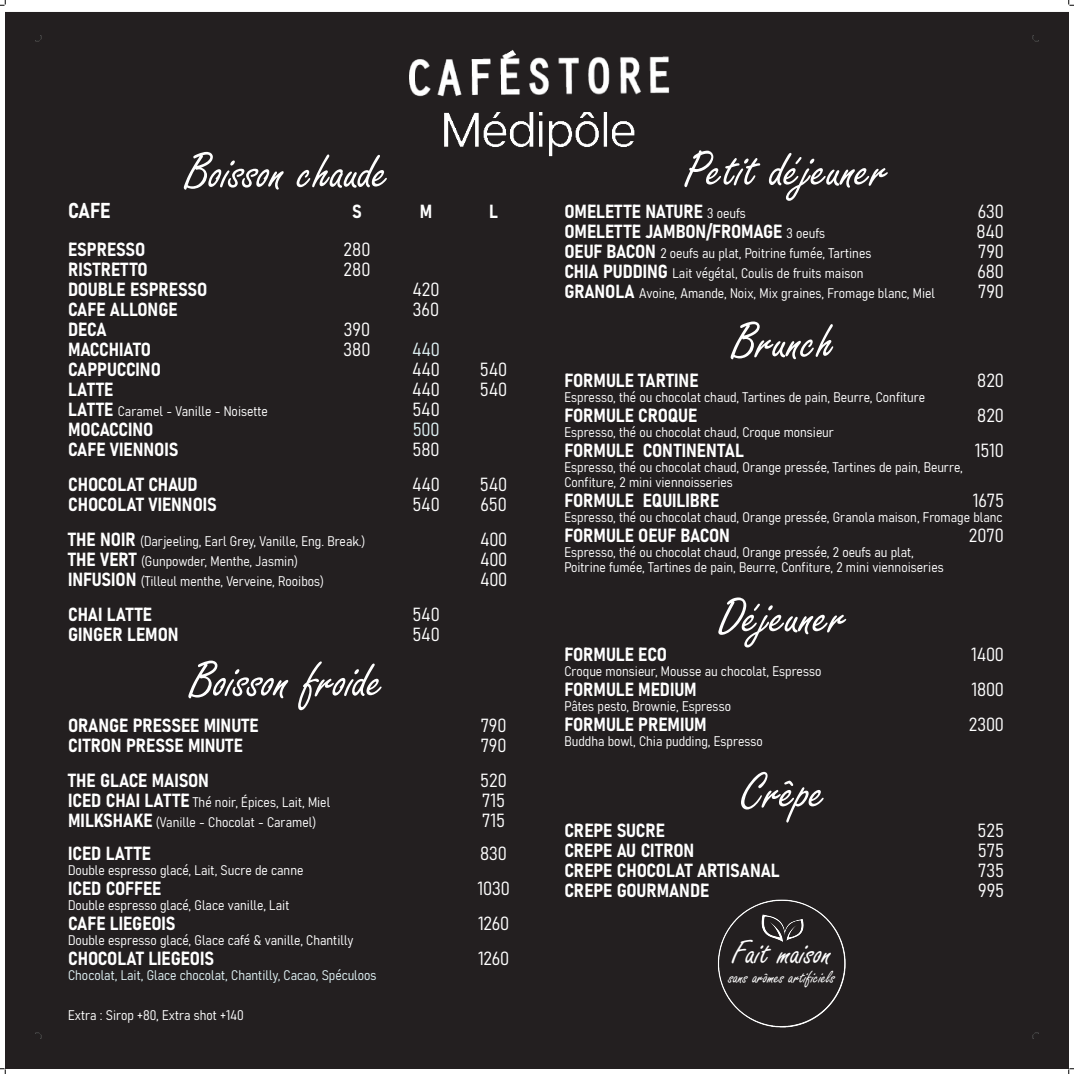
<style>
.page{position:relative;width:1074px;height:1074px;background:#fff}
.page>*{position:absolute;margin:0;border:0;box-sizing:border-box;transform-origin:0 0}
.t1{font:55px "Freestyle Script";color:#fff}
.t2{font:36px "Freestyle Script";color:#fff}
.t3{font:21.25px "Bahnschrift";color:#fff}
.t4{font:18.75px "Bahnschrift";color:#fff}
.t5{font:18.75px "Freestyle Script";color:#fff}
.t6{font:18.75px "Bahnschrift";color:#e0f2f5}
.t7{font:13.75px "Bahnschrift";color:#fff}
.t8{font:13.75px "Bahnschrift";color:#e0f2f5}
.s1{font-size:18.75px}
.s2{font-size:13.75px}
</style>
<div class="page">
<div style="left:5px;top:12px;width:1063px;height:1056px;background:#231f20"></div>
<svg style="left:542px;top:20px;width:3px;height:7px"></svg>
<img style="left:396px;top:47px;width:285px;height:132px">
<div style="left:713px;top:893px;width:138px;height:138px;background:#231f20"></div>
<img style="left:760px;top:913px;width:44px;height:30px">
<svg style="left:35px;top:35px;width:7px;height:7px"></svg>
<svg style="left:35px;top:1033px;width:7px;height:5px"></svg>
<svg style="left:1033px;top:35px;width:5px;height:7px"></svg>
<svg style="left:1033px;top:1033px;width:5px;height:5px"></svg>
<svg style="left:0;top:0;width:6px;height:6px"></svg>
<svg style="left:0;top:1068px;width:6px;height:5px"></svg>
<svg style="left:1068px;top:0;width:5px;height:6px"></svg>
<svg style="left:1068px;top:1068px;width:5px;height:5px"></svg>
<p class="t1" style="left:186px;top:142px;width:205px">Boisson chaude</p>
<p class="t3" style="left:68px;top:194px;width:44px">CAFE</p>
<p class="t4" style="left:352px;top:197px;width:11px">S</p>
<p class="t4" style="left:420px;top:197px;width:14px">M</p>
<p class="t4" style="left:489px;top:197px;width:10px">L</p>
<p class="t4" style="left:68px;top:235px;width:79px">ESPRESSO</p>
<p class="t4" style="left:343px;top:235px;width:28px">280</p>
<p class="t4" style="left:68px;top:255px;width:81px">RISTRETTO</p>
<p class="t4" style="left:343px;top:255px;width:28px">280</p>
<p class="t4" style="left:68px;top:275px;width:141px">DOUBLE ESPRESSO</p>
<p class="t4" style="left:412px;top:275px;width:29px">420</p>
<p class="t4" style="left:68px;top:295px;width:111px">CAFE ALLONGE</p>
<p class="t4" style="left:413px;top:295px;width:28px">360</p>
<p class="t4" style="left:68px;top:315px;width:40px">DECA</p>
<p class="t4" style="left:344px;top:315px;width:28px">390</p>
<p class="t4" style="left:68px;top:335px;width:85px">MACCHIATO</p>
<p class="t4" style="left:343px;top:335px;width:28px">380</p>
<p class="t6" style="left:412px;top:335px;width:29px">440</p>
<p class="t4" style="left:68px;top:355px;width:94px">CAPPUCCINO</p>
<p class="t4" style="left:412px;top:355px;width:29px">440</p>
<p class="t4" style="left:480px;top:355px;width:29px">540</p>
<p class="t4" style="left:68px;top:375px;width:47px">LATTE</p>
<p class="t4" style="left:412px;top:375px;width:29px">440</p>
<p class="t4" style="left:480px;top:375px;width:29px">540</p>
<p class="t7" style="left:68px;top:400px;width:201px"><span class="s1">LATTE</span> Caramel - Vanille - Noisette</p>
<p class="t4" style="left:412px;top:395px;width:29px">540</p>
<p class="t4" style="left:68px;top:415px;width:87px">MOCACCINO</p>
<p class="t6" style="left:413px;top:415px;width:28px">500</p>
<p class="t4" style="left:68px;top:435px;width:112px">CAFE VIENNOIS</p>
<p class="t4" style="left:412px;top:435px;width:29px">580</p>
<p class="t4" style="left:68px;top:470px;width:131px">CHOCOLAT CHAUD</p>
<p class="t4" style="left:412px;top:470px;width:29px">440</p>
<p class="t4" style="left:480px;top:470px;width:29px">540</p>
<p class="t4" style="left:68px;top:490px;width:150px">CHOCOLAT VIENNOIS</p>
<p class="t4" style="left:412px;top:490px;width:29px">540</p>
<p class="t4" style="left:480px;top:490px;width:28px">650</p>
<p class="t7" style="left:68px;top:530px;width:299px"><span class="s1">THE NOIR</span> (Darjeeling, Earl Grey, Vanille, Eng. Break.)</p>
<p class="t4" style="left:480px;top:525px;width:29px">400</p>
<p class="t7" style="left:68px;top:550px;width:231px"><span class="s1">THE VERT</span> (Gunpowder, Menthe, Jasmin)</p>
<p class="t4" style="left:480px;top:545px;width:29px">400</p>
<p class="t7" style="left:68px;top:570px;width:257px"><span class="s1">INFUSION</span> (Tilleul menthe, Verveine, Rooibos)</p>
<p class="t4" style="left:480px;top:565px;width:29px">400</p>
<p class="t4" style="left:68px;top:600px;width:85px">CHAI LATTE</p>
<p class="t4" style="left:412px;top:600px;width:29px">540</p>
<p class="t4" style="left:68px;top:620px;width:112px">GINGER LEMON</p>
<p class="t4" style="left:412px;top:620px;width:29px">540</p>
<p class="t1" style="left:190px;top:650px;width:195px">Boisson froide</p>
<p class="t4" style="left:68px;top:711px;width:192px">ORANGE PRESSEE MINUTE</p>
<p class="t4" style="left:480px;top:711px;width:27px">790</p>
<p class="t4" style="left:68px;top:731px;width:176px">CITRON PRESSE MINUTE</p>
<p class="t4" style="left:480px;top:731px;width:27px">790</p>
<p class="t4" style="left:68px;top:766px;width:142px">THE GLACE MAISON</p>
<p class="t4" style="left:480px;top:766px;width:28px">520</p>
<p class="t7" style="left:68px;top:791px;width:264px"><span class="s1">ICED CHAI LATTE</span> Thé noir, Épices, Lait, Miel</p>
<p class="t4" style="left:482px;top:786px;width:24px">715</p>
<p class="t7" style="left:68px;top:811px;width:249px"><span class="s1">MILKSHAKE</span> (Vanille - Chocolat - Caramel)</p>
<p class="t4" style="left:482px;top:806px;width:24px">715</p>
<p class="t4" style="left:68px;top:839px;width:84px">ICED LATTE</p>
<p class="t4" style="left:480px;top:839px;width:28px">830</p>
<p class="t7" style="left:68px;top:859px;width:237px">Double espresso glacé, Lait, Sucre de canne</p>
<p class="t4" style="left:68px;top:874px;width:95px">ICED COFFEE</p>
<p class="t4" style="left:477px;top:874px;width:34px">1030</p>
<p class="t7" style="left:68px;top:894px;width:223px">Double espresso glacé, Glace vanille, Lait</p>
<p class="t4" style="left:68px;top:909px;width:109px">CAFE LIEGEOIS</p>
<p class="t4" style="left:478px;top:909px;width:33px">1260</p>
<p class="t7" style="left:68px;top:929px;width:287px">Double espresso glacé, Glace café &amp; vanille, Chantilly</p>
<p class="t4" style="left:68px;top:944px;width:147px">CHOCOLAT LIEGEOIS</p>
<p class="t4" style="left:478px;top:944px;width:33px">1260</p>
<p class="t8" style="left:68px;top:964px;width:310px">Chocolat, Lait, Glace chocolat, Chantilly, Cacao, Spéculoos</p>
<p class="t7" style="left:68px;top:1004px;width:177px">Extra : Sirop +80, Extra shot +140</p>
<p class="t1" style="left:684px;top:140px;width:206px">Petit déjeuner</p>
<p class="t4" style="left:564px;top:198px;width:183px">OMELETTE NATURE <span class="s2">3 oeufs</span></p>
<p class="t4" style="left:977px;top:198px;width:28px">630</p>
<p class="t4" style="left:564px;top:218px;width:262px">OMELETTE JAMBON/FROMAGE <span class="s2">3 oeufs</span></p>
<p class="t4" style="left:976px;top:218px;width:29px">840</p>
<p class="t7" style="left:564px;top:243px;width:308px"><span class="s1">OEUF BACON</span> 2 oeufs au plat, Poitrine fumée, Tartines</p>
<p class="t4" style="left:978px;top:238px;width:27px">790</p>
<p class="t7" style="left:564px;top:263px;width:301px"><span class="s1">CHIA PUDDING</span> Lait végétal, Coulis de fruits maison</p>
<p class="t4" style="left:977px;top:258px;width:28px">680</p>
<p class="t7" style="left:564px;top:283px;width:372px"><span class="s1">GRANOLA</span> Avoine, Amande, Noix, Mix graines, Fromage blanc, Miel</p>
<p class="t4" style="left:978px;top:278px;width:27px">790</p>
<p class="t1" style="left:732px;top:311px;width:104px">Brunch</p>
<p class="t4" style="left:564px;top:366px;width:136px">FORMULE TARTINE</p>
<p class="t4" style="left:977px;top:366px;width:28px">820</p>
<p class="t7" style="left:564px;top:387px;width:362px">Espresso, thé ou chocolat chaud, Tartines de pain, Beurre, Confiture</p>
<p class="t4" style="left:564px;top:401px;width:134px">FORMULE CROQUE</p>
<p class="t4" style="left:977px;top:401px;width:28px">820</p>
<p class="t7" style="left:564px;top:422px;width:271px">Espresso, thé ou chocolat chaud, Croque monsieur</p>
<p class="t4" style="left:564px;top:436px;width:181px">FORMULE CONTINENTAL</p>
<p class="t4" style="left:974px;top:436px;width:31px">1510</p>
<p class="t7" style="left:564px;top:457px;width:400px">Espresso, thé ou chocolat chaud, Orange pressée, Tartines de pain, Beurre,</p>
<p class="t7" style="left:564px;top:472px;width:170px">Confiture, 2 mini viennoisseries</p>
<p class="t4" style="left:564px;top:486px;width:156px">FORMULE EQUILIBRE</p>
<p class="t4" style="left:972px;top:486px;width:33px">1675</p>
<p class="t7" style="left:564px;top:507px;width:439px">Espresso, thé ou chocolat chaud, Orange pressée, Granola maison, Fromage blanc</p>
<p class="t4" style="left:564px;top:521px;width:167px">FORMULE OEUF BACON</p>
<p class="t4" style="left:969px;top:521px;width:36px">2070</p>
<p class="t7" style="left:564px;top:542px;width:351px">Espresso, thé ou chocolat chaud, Orange pressée, 2 oeufs au plat,</p>
<p class="t7" style="left:564px;top:557px;width:381px">Poitrine fumée, Tartines de pain, Beurre, Confiture, 2 mini viennoiseries</p>
<p class="t1" style="left:718px;top:586px;width:130px">Déjeuner</p>
<p class="t4" style="left:564px;top:640px;width:104px">FORMULE ECO</p>
<p class="t4" style="left:971px;top:640px;width:34px">1400</p>
<p class="t7" style="left:564px;top:661px;width:258px">Croque monsieur, Mousse au chocolat, Espresso</p>
<p class="t4" style="left:564px;top:675px;width:134px">FORMULE MEDIUM</p>
<p class="t4" style="left:971px;top:675px;width:34px">1800</p>
<p class="t7" style="left:564px;top:696px;width:168px">Pâtes pesto, Brownie, Espresso</p>
<p class="t4" style="left:564px;top:710px;width:144px">FORMULE PREMIUM</p>
<p class="t4" style="left:969px;top:710px;width:37px">2300</p>
<p class="t7" style="left:564px;top:731px;width:200px">Buddha bowl, Chia pudding, Espresso</p>
<p class="t1" style="left:741px;top:761px;width:86px">Crêpe</p>
<p class="t4" style="left:564px;top:816px;width:102px">CREPE SUCRE</p>
<p class="t4" style="left:977px;top:816px;width:28px">525</p>
<p class="t4" style="left:564px;top:836px;width:131px">CREPE AU CITRON</p>
<p class="t4" style="left:977px;top:836px;width:28px">575</p>
<p class="t4" style="left:564px;top:856px;width:217px">CREPE CHOCOLAT ARTISANAL</p>
<p class="t4" style="left:978px;top:856px;width:27px">735</p>
<p class="t4" style="left:564px;top:876px;width:146px">CREPE GOURMANDE</p>
<p class="t4" style="left:978px;top:876px;width:27px">995</p>
<p class="t2" style="left:732px;top:933px;width:101px">Fait maison</p>
<p class="t5" style="left:729px;top:967px;width:108px">sans arômes artificiels</p>
</div>
